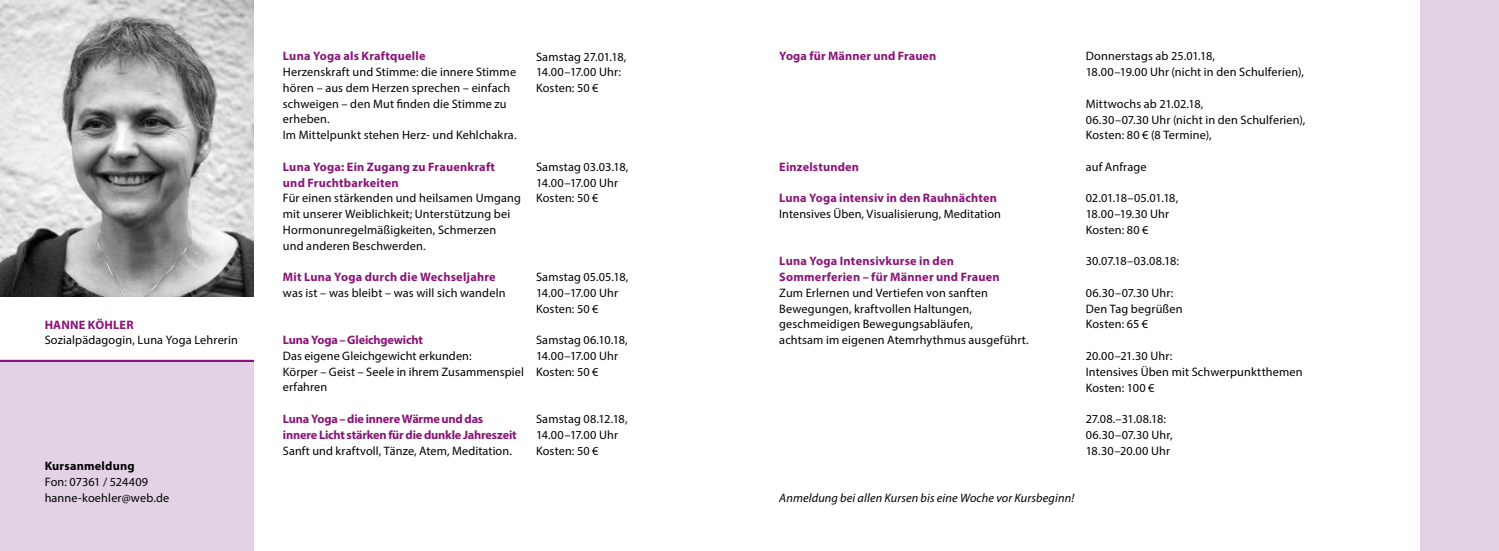
<style>
.page{position:relative;width:1499px;height:551px;background:#fff}
.page>*{position:absolute;margin:0;border:0;box-sizing:border-box;transform-origin:0 0}
.t1{font:12.25px/15.8px "Myriad Pro";letter-spacing:.01em;color:#000}
.t2{font:700 12.25px/15.8px "Myriad Pro";letter-spacing:.015em;color:#8a1478}
.t3{font:700 12.25px/15.8px "Myriad Pro";letter-spacing:-.015em;color:#8a1478}
.t4{font:italic 12.25px "Myriad Pro";letter-spacing:.01em;color:#000}
.t5{font:12.25px "Myriad Pro";letter-spacing:-.01em;color:#000}
.t6{font:700 12.25px "Myriad Pro";letter-spacing:.02em;color:#000}
</style>
<div class="page">
<div style="left:1419px;top:0;width:79px;height:551px;background:#e3d2e6"></div>
<div style="left:0;top:360px;width:253px;height:191px;background:#e3d2e6"></div>
<img style="left:0;top:0;width:253px;height:297px">
<hr style="left:0;top:360px;width:253px;height:2px;background:#8a1478">
<p class="t2" style="left:45px;top:316px;width:90px">HANNE KÖHLER</p>
<p class="t1" style="left:45px;top:332px;width:195px">Sozialpädagogin, Luna Yoga Lehrerin</p>
<p class="t6" style="left:45px;top:458px;width:92px">Kursanmeldung</p>
<p class="t1" style="left:45px;top:474px;width:126px">Fon: 07361 / 524409 hanne-koehler@web.de</p>
<p class="t2" style="left:283px;top:48px;width:144px">Luna Yoga als Kraftquelle</p>
<p class="t1" style="left:283px;top:64px;width:235px">Herzenskraft und Stimme: die innere Stimme hören – aus dem Herzen sprechen – einfach schweigen – den Mut finden die Stimme zu erheben.<br>Im Mittelpunkt stehen Herz- und Kehlchakra.</p>
<p class="t2" style="left:283px;top:158px;width:214px">Luna Yoga: Ein Zugang zu Frauenkraft und Fruchtbarkeiten</p>
<p class="t1" style="left:283px;top:190px;width:239px">Für einen stärkenden und heilsamen Umgang mit unserer Weiblichkeit; Unterstützung bei Hormonunregelmäßigkeiten, Schmerzen<br>und anderen Beschwerden.</p>
<p class="t2" style="left:283px;top:269px;width:214px">Mit Luna Yoga durch die Wechseljahre</p>
<p class="t1" style="left:283px;top:285px;width:224px">was ist – was bleibt – was will sich wandeln</p>
<p class="t3" style="left:283px;top:332px;width:141px">Luna Yoga – Gleichgewicht</p>
<p class="t1" style="left:283px;top:348px;width:242px">Das eigene Gleichgewicht erkunden:<br>Körper – Geist – Seele in ihrem Zusammenspiel erfahren</p>
<p class="t3" style="left:283px;top:410px;width:235px">Luna Yoga – die innere Wärme und das innere Licht stärken für die dunkle Jahreszeit</p>
<p class="t1" style="left:283px;top:442px;width:230px">Sanft und kraftvoll, Tänze, Atem, Meditation.</p>
<p class="t1" style="left:536px;top:48px;width:92px">Samstag 27.01.18,<br>14.00–17.00 Uhr:<br>Kosten: 50 €</p>
<p class="t1" style="left:536px;top:159px;width:94px">Samstag 03.03.18,<br>14.00–17.00 Uhr<br>Kosten: 50 €</p>
<p class="t1" style="left:536px;top:269px;width:94px">Samstag 05.05.18,<br>14.00–17.00 Uhr<br>Kosten: 50 €</p>
<p class="t1" style="left:536px;top:332px;width:93px">Samstag 06.10.18,<br>14.00–17.00 Uhr<br>Kosten: 50 €</p>
<p class="t1" style="left:536px;top:411px;width:93px">Samstag 08.12.18,<br>14.00–17.00 Uhr<br>Kosten: 50 €</p>
<p class="t2" style="left:779px;top:48px;width:159px">Yoga für Männer und Frauen</p>
<p class="t2" style="left:779px;top:158px;width:81px">Einzelstunden</p>
<p class="t2" style="left:779px;top:190px;width:219px">Luna Yoga intensiv in den Rauhnächten</p>
<p class="t1" style="left:779px;top:206px;width:223px">Intensives Üben, Visualisierung, Meditation</p>
<p class="t2" style="left:779px;top:253px;width:222px">Luna Yoga Intensivkurse in den<br>Sommerferien – für Männer und Frauen</p>
<p class="t1" style="left:779px;top:285px;width:251px">Zum Erlernen und Vertiefen von sanften Bewegungen, kraftvollen Haltungen, geschmeidigen Bewegungsabläufen,<br>achtsam im eigenen Atemrhythmus ausgeführt.</p>
<p class="t1" style="left:1085px;top:48px;width:220px">Donnerstags ab 25.01.18,<br>18.00–19.00 Uhr (nicht in den Schulferien),</p>
<p class="t1" style="left:1085px;top:96px;width:221px">Mittwochs ab 21.02.18,<br>06.30–07.30 Uhr (nicht in den Schulferien),<br>Kosten: 80 € (8 Termine),</p>
<p class="t1" style="left:1085px;top:159px;width:62px">auf Anfrage</p>
<p class="t1" style="left:1085px;top:190px;width:94px">02.01.18–05.01.18,<br>18.00–19.30 Uhr<br>Kosten: 80 €</p>
<p class="t5" style="left:1085px;top:254px;width:95px">30.07.18–03.08.18:</p>
<p class="t1" style="left:1085px;top:285px;width:98px">06.30–07.30 Uhr:<br>Den Tag begrüßen<br>Kosten: 65 €</p>
<p class="t1" style="left:1085px;top:348px;width:218px">20.00–21.30 Uhr:<br>Intensives Üben mit Schwerpunktthemen<br>Kosten: 100 €</p>
<p class="t1" style="left:1085px;top:411px;width:88px">27.08.–31.08.18:<br>06.30–07.30 Uhr,<br>18.30–20.00 Uhr</p>
<p class="t4" style="left:779px;top:490px;width:296px">Anmeldung bei allen Kursen bis eine Woche vor Kursbeginn!</p>
</div>
